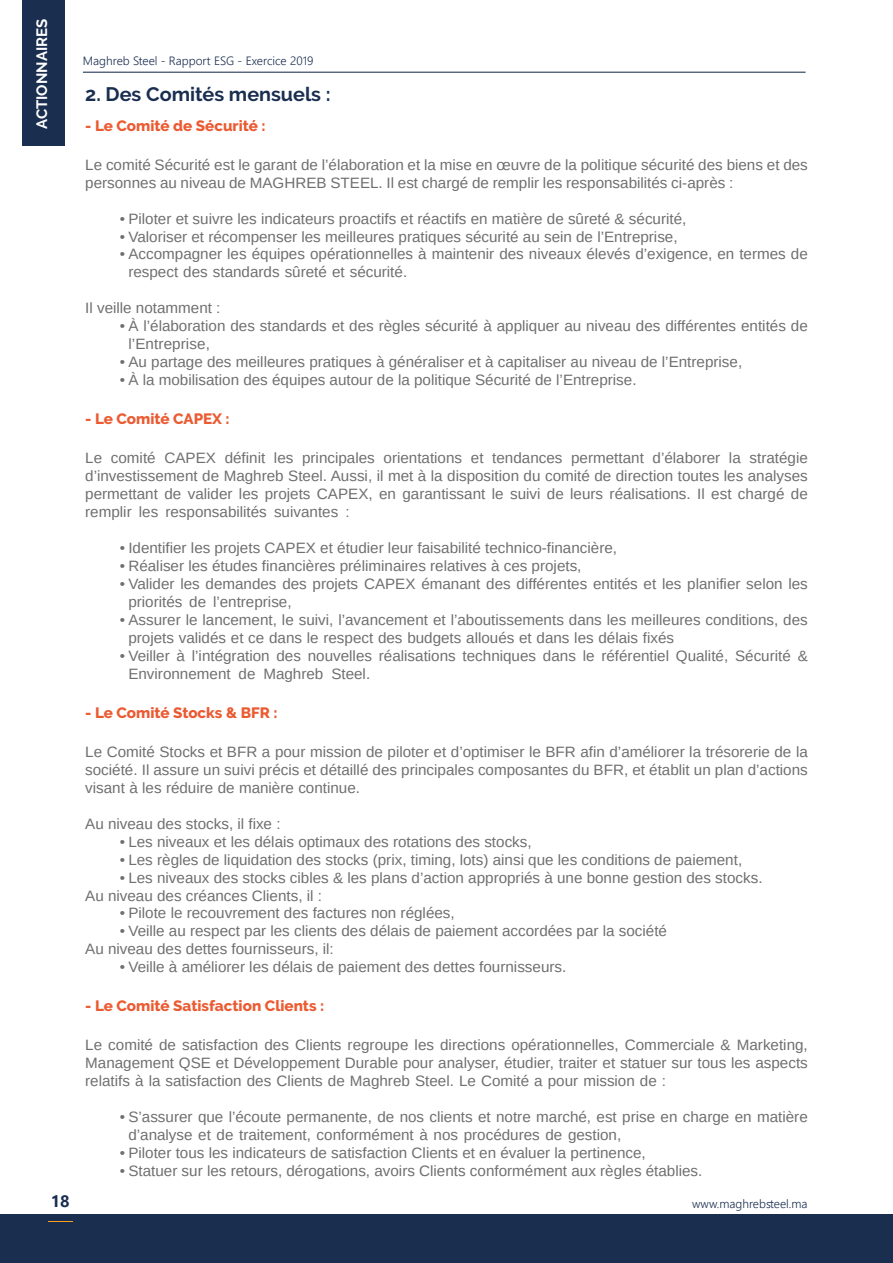
<style>
.page{position:relative;width:893px;height:1263px;background:#fff}
.page>*{position:absolute;margin:0;border:0;box-sizing:border-box;transform-origin:0 0}
.t1{font:700 19.5px "Raleway";color:#1a2e50}
.t2{font:700 16.5px "Segoe UI";color:#1a2e50}
.t3{font:15px/18px "Arimo";color:#706f6f}
.t4{font:800 15px "Raleway";color:#eb5b32}
.t5{font:700 15px "Raleway";color:#fff}
.t6{font:300 12px "Segoe UI";color:#1a2e50}
</style>
<div class="page">
<hr style="left:83px;top:72px;width:723px;height:1px;background:#1a2e50">
<div style="left:0;top:1214px;width:893px;height:49px;background:#1a2e50"></div>
<svg style="left:48px;top:1221px;width:24px;height:1px"></svg>
<div style="left:22px;top:0;width:43px;height:145px;background:#1a2e50"></div>
<p class="t5" style="left:33px;top:129px;width:112px;rotate:-90deg">ACTIONNAIRES</p>
<p class="t6" style="left:83px;top:50px;width:232px">Maghreb Steel - Rapport ESG - Exercice 2019</p>
<h1 class="t1" style="left:85px;top:83px;width:247px">2. Des Comités mensuels :</h1>
<p class="t4" style="left:85px;top:117px;width:182px">- Le Comité de Sécurité :</p>
<p class="t3" style="left:85px;top:156px;width:724px">Le comité Sécurité est le garant de l’élaboration et la mise en œuvre de la politique sécurité des biens et des personnes au niveau de MAGHREB STEEL. Il est chargé de remplir les responsabilités ci-après :</p>
<p class="t3" style="left:120px;top:209px;width:568px">• Piloter et suivre les indicateurs proactifs et réactifs en matière de sûreté &amp; sécurité,</p>
<p class="t3" style="left:120px;top:227px;width:559px">• Valoriser et récompenser les meilleures pratiques sécurité au sein de l’Entreprise,</p>
<p class="t3" style="left:128px;top:245px;width:681px;text-indent:-9px">• Accompagner les équipes opérationnelles à maintenir des niveaux élevés d’exigence, en termes de respect des standards sûreté et sécurité.</p>
<p class="t3" style="left:85px;top:299px;width:137px">Il veille notamment :</p>
<p class="t3" style="left:128px;top:317px;width:681px;text-indent:-9px">• À l’élaboration des standards et des règles sécurité à appliquer au niveau des différentes entités de l’Entreprise,</p>
<p class="t3" style="left:120px;top:353px;width:624px">• Au partage des meilleures pratiques à généraliser et à capitaliser au niveau de l’Entreprise,</p>
<p class="t3" style="left:120px;top:371px;width:518px">• À la mobilisation des équipes autour de la politique Sécurité de l’Entreprise.</p>
<p class="t4" style="left:85px;top:410px;width:146px">- Le Comité CAPEX :</p>
<p class="t3" style="left:85px;top:449px;width:724px;text-align:justify">Le comité CAPEX définit les principales orientations et tendances permettant d’élaborer la stratégie d’investissement de Maghreb Steel. Aussi, il met à la disposition du comité de direction toutes les analyses permettant de valider les projets CAPEX, en garantissant le suivi de leurs réalisations. Il est chargé de remplir les responsabilités suivantes :</p>
<p class="t3" style="left:120px;top:539px;width:499px">• Identifier les projets CAPEX et étudier leur faisabilité technico-financière,</p>
<p class="t3" style="left:120px;top:557px;width:463px">• Réaliser les études financières préliminaires relatives à ces projets,</p>
<p class="t3" style="left:128px;top:575px;width:681px;text-indent:-9px">• Valider les demandes des projets CAPEX émanant des différentes entités et les planifier selon les priorités de l’entreprise,</p>
<p class="t3" style="left:128px;top:611px;width:681px;text-indent:-9px">• Assurer le lancement, le suivi, l’avancement et l’aboutissements dans les meilleures conditions, des projets validés et ce dans le respect des budgets alloués et dans les délais fixés</p>
<p class="t3" style="left:128px;top:647px;width:681px;text-indent:-9px">• Veiller à l’intégration des nouvelles réalisations techniques dans le référentiel Qualité, Sécurité &amp;<br>Environnement de Maghreb Steel.</p>
<p class="t4" style="left:85px;top:704px;width:194px">- Le Comité Stocks &amp; BFR :</p>
<p class="t3" style="left:85px;top:743px;width:724px;text-align:justify">Le Comité Stocks et BFR a pour mission de piloter et d’optimiser le BFR afin d’améliorer la trésorerie de la société. Il assure un suivi précis et détaillé des principales composantes du BFR, et établit un plan d’actions visant à les réduire de manière continue.</p>
<p class="t3" style="left:85px;top:814px;width:197px">Au niveau des stocks, il fixe :</p>
<p class="t3" style="left:120px;top:832px;width:413px">• Les niveaux et les délais optimaux des rotations des stocks,</p>
<p class="t3" style="left:120px;top:850px;width:624px">• Les règles de liquidation des stocks (prix, timing, lots) ainsi que les conditions de paiement,</p>
<p class="t3" style="left:85px;top:868px;width:679px;text-indent:35px">• Les niveaux des stocks cibles &amp; les plans d’action appropriés à une bonne gestion des stocks.<br>Au niveau des créances Clients, il :</p>
<p class="t3" style="left:120px;top:904px;width:336px">• Pilote le recouvrement des factures non réglées,</p>
<p class="t3" style="left:85px;top:922px;width:583px;text-indent:35px">• Veille au respect par les clients des délais de paiement accordées par la société<br>Au niveau des dettes fournisseurs, il:</p>
<p class="t3" style="left:120px;top:958px;width:448px">• Veille à améliorer les délais de paiement des dettes fournisseurs.</p>
<p class="t4" style="left:85px;top:997px;width:241px">- Le Comité Satisfaction Clients :</p>
<p class="t3" style="left:85px;top:1036px;width:724px;text-align:justify">Le comité de satisfaction des Clients regroupe les directions opérationnelles, Commerciale &amp; Marketing, Management QSE et Développement Durable pour analyser, étudier, traiter et statuer sur tous les aspects relatifs à la satisfaction des Clients de Maghreb Steel. Le Comité a pour mission de :</p>
<p class="t3" style="left:128px;top:1108px;width:681px;text-indent:-9px">• S’assurer que l’écoute permanente, de nos clients et notre marché, est prise en charge en matière d’analyse et de traitement, conformément à nos procédures de gestion,</p>
<p class="t3" style="left:120px;top:1144px;width:528px">• Piloter tous les indicateurs de satisfaction Clients et en évaluer la pertinence,</p>
<p class="t3" style="left:120px;top:1162px;width:584px">• Statuer sur les retours, dérogations, avoirs Clients conformément aux règles établies.</p>
<p class="t2" style="left:51px;top:1186px;width:20px">18</p>
<p class="t6" style="left:692px;top:1192px;width:117px">www.maghrebsteel.ma</p>
</div>
